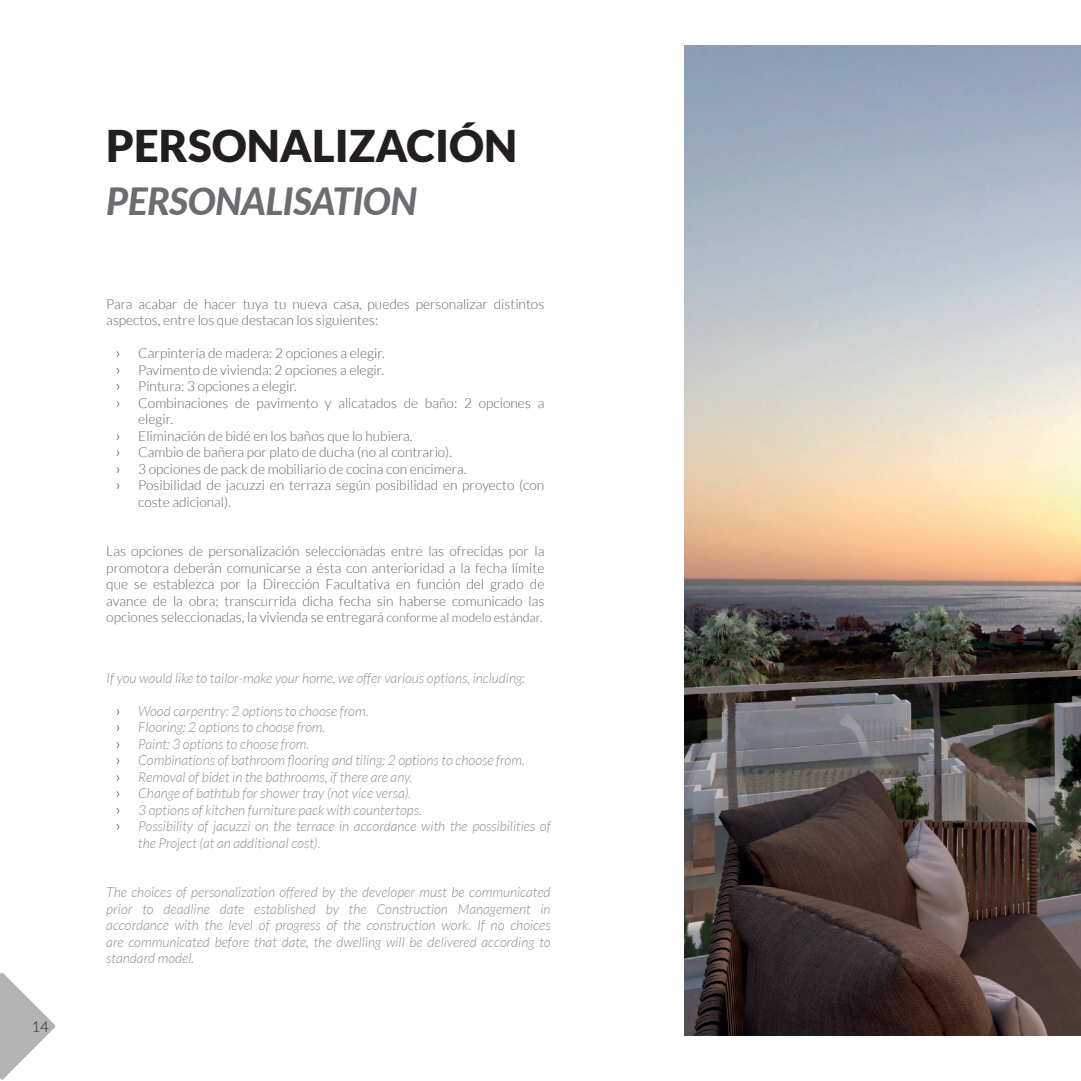
<style>
.page{position:relative;width:1081px;height:1081px;background:#fff}
.page>*{position:absolute;margin:0;border:0;box-sizing:border-box;transform-origin:0 0}
.t1{font:900 43.75px "Lato";color:#231f20}
.t2{font:italic 800 37.5px "Lato";letter-spacing:-.02em;color:#6c6d70}
.t3{font:300 15px "Lato";color:#231f20}
.t4{font:300 13.75px/16.5px "Lato";color:#636366}
.t5{font:italic 300 13.75px/16.5px "Lato";color:#8a8c8f;text-align:justify}
.s1{font-size:15px;color:#231f20}
.s2{font-size:12.5px}
.s3{font-style:normal;font-size:15px;color:#231f20}
</style>
<div class="page">
<svg style="left:0;top:972px;width:56px;height:108px"></svg>
<img style="left:685px;top:46px;width:396px;height:989px">
<p class="t3" style="left:32px;top:1019px;width:19px">14</p>
<h1 class="t1" style="left:106px;top:120px;width:412px">PERSONALIZACIÓN</h1>
<h2 class="t2" style="left:106px;top:173px;width:313px">PERSONALISATION</h2>
<p class="t4" style="left:106px;top:296px;width:439px">Para acabar de hacer tuya tu nueva casa, puedes personalizar distintos aspectos, entre los que destacan los siguientes:</p>
<p class="t4" style="left:116px;top:345px;width:271px"><span class="s1">›</span> Carpintería de madera: 2 opciones a elegir.</p>
<p class="t4" style="left:116px;top:362px;width:270px"><span class="s1">›</span> Pavimento de vivienda: 2 opciones a elegir.</p>
<p class="t4" style="left:116px;top:378px;width:183px"><span class="s1">›</span> Pintura: 3 opciones a elegir.</p>
<p class="t4" style="left:116px;top:395px;width:430px"><span class="s1">›</span> Combinaciones de pavimento y alicatados de baño: 2 opciones a</p>
<p class="t4" style="left:138px;top:411px;width:36px">elegir.</p>
<p class="t4" style="left:116px;top:428px;width:298px"><span class="s1">›</span> Eliminación de bidé en los baños que lo hubiera.</p>
<p class="t4" style="left:116px;top:444px;width:338px"><span class="s1">›</span> Cambio de bañera por plato de ducha (no al contrario).</p>
<p class="t4" style="left:116px;top:461px;width:352px"><span class="s1">›</span> 3 opciones de pack de mobiliario de cocina con encimera.</p>
<p class="t4" style="left:116px;top:477px;width:430px"><span class="s1">›</span> Posibilidad de jacuzzi en terraza según posibilidad en proyecto (con</p>
<p class="t4" style="left:138px;top:494px;width:94px">coste adicional).</p>
<p class="t4" style="left:106px;top:543px;width:439px;text-align:justify">Las opciones de personalización seleccionadas entre las ofrecidas por la promotora deberán comunicarse a ésta con anterioridad a la fecha límite que se establezca por la Dirección Facultativa en función del grado de avance de la obra; transcurrida dicha fecha sin haberse comunicado las opciones seleccionadas, la vivienda se entregará <span class="s2">conforme al modelo estándar.</span></p>
<p class="t5" style="left:106px;top:670px;width:420px">If you would like to tailor-make your home, we offer various options, including:</p>
<p class="t5" style="left:116px;top:703px;width:254px"><span class="s3">›</span> Wood carpentry: 2 options to choose from.</p>
<p class="t5" style="left:116px;top:719px;width:211px"><span class="s3">›</span> Flooring: 2 options to choose from.</p>
<p class="t5" style="left:116px;top:736px;width:195px"><span class="s3">›</span> Paint: 3 options to choose from.</p>
<p class="t5" style="left:116px;top:752px;width:410px"><span class="s3">›</span> Combinations of bathroom flooring and tiling: 2 options to choose from.</p>
<p class="t5" style="left:116px;top:769px;width:298px"><span class="s3">›</span> Removal of bidet in the bathrooms, if there are any.</p>
<p class="t5" style="left:116px;top:785px;width:297px"><span class="s3">›</span> Change of bathtub for shower tray (not vice versa).</p>
<p class="t5" style="left:116px;top:802px;width:308px"><span class="s3">›</span> 3 options of kitchen furniture pack with countertops.</p>
<p class="t5" style="left:116px;top:818px;width:436px"><span class="s3">›</span> Possibility of jacuzzi on the terrace in accordance with the possibilities of</p>
<p class="t5" style="left:138px;top:835px;width:184px">the Project (at an additional cost).</p>
<p class="t5" style="left:106px;top:884px;width:446px">The choices of personalization offered by the developer must be communicated prior to deadline date established by the Construction Management in accordance with the level of progress of the construction work. If no choices are communicated before that date, the dwelling will be delivered according to standard model.</p>
</div>
